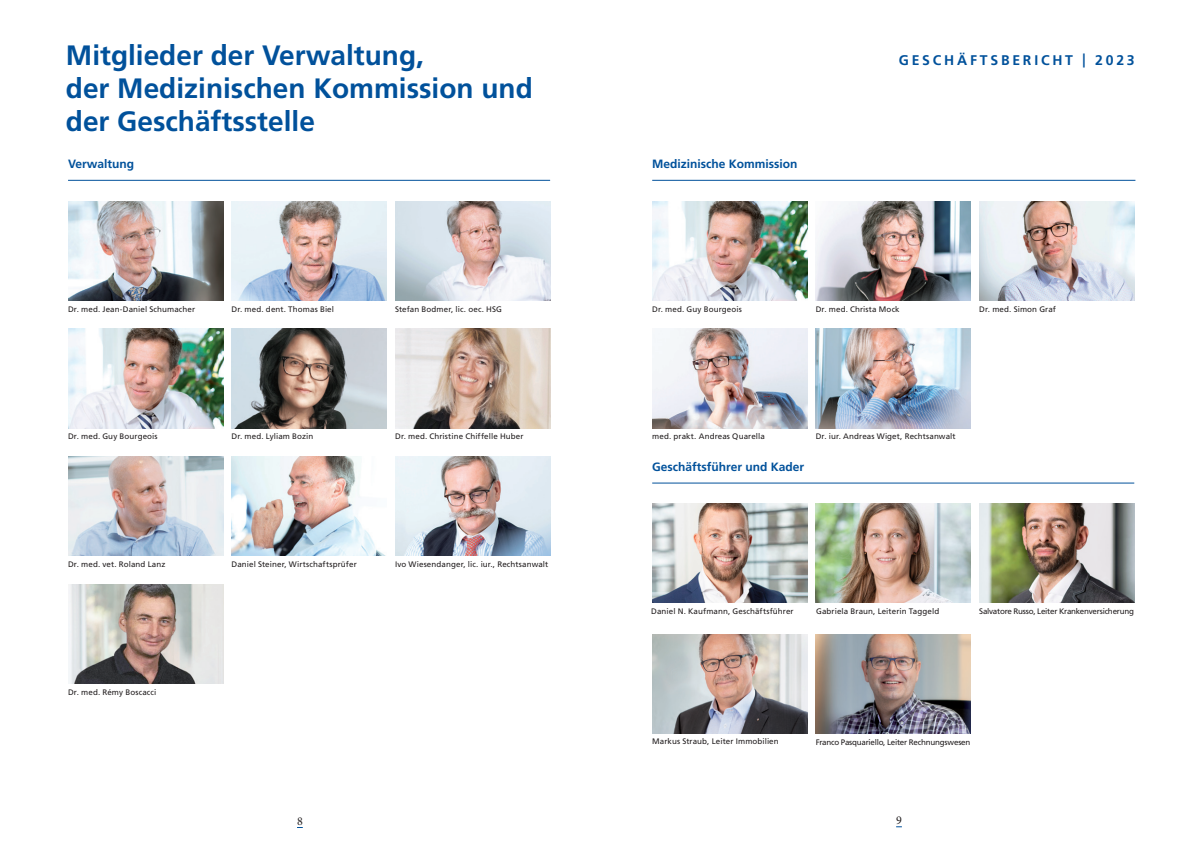
<style>
.page{position:relative;width:1191px;height:842px;background:#fff}
.page>*{position:absolute;margin:0;border:0;box-sizing:border-box;transform-origin:0 0}
.t1{font:700 28px/33px "Frutiger LT Com";color:#01519b}
.t2{font:700 14px "Frutiger LT Com";letter-spacing:.2em;color:#01519b}
.t3{font:700 12px "Frutiger LT Com";color:#01519b}
.t4{font:12px "Minion Pro";color:#231f20}
.t5{font:8px "Frutiger LT Std";letter-spacing:.01em;color:#231f20}
.t6{font:8px "Frutiger LT Std";letter-spacing:-.03em;color:#231f20}
</style>
<div class="page">
<img style="left:395px;top:201px;width:155px;height:99px">
<img style="left:231px;top:201px;width:155px;height:99px">
<img style="left:68px;top:201px;width:155px;height:99px">
<img style="left:395px;top:329px;width:155px;height:99px">
<img style="left:231px;top:456px;width:155px;height:100px">
<img style="left:395px;top:456px;width:155px;height:100px">
<img style="left:68px;top:584px;width:155px;height:99px">
<img style="left:68px;top:329px;width:155px;height:99px">
<img style="left:231px;top:329px;width:155px;height:99px">
<img style="left:68px;top:456px;width:155px;height:100px">
<img style="left:815px;top:201px;width:155px;height:99px">
<img style="left:979px;top:201px;width:155px;height:99px">
<img style="left:652px;top:329px;width:155px;height:99px">
<img style="left:815px;top:329px;width:155px;height:99px">
<img style="left:652px;top:503px;width:155px;height:99px">
<img style="left:652px;top:634px;width:155px;height:99px">
<img style="left:815px;top:503px;width:155px;height:99px">
<img style="left:979px;top:503px;width:155px;height:99px">
<img style="left:815px;top:634px;width:155px;height:99px">
<img style="left:652px;top:201px;width:155px;height:99px">
<hr style="left:68px;top:180px;width:482px;height:1px;background:#01519b">
<hr style="left:652px;top:180px;width:483px;height:1px;background:#01519b">
<hr style="left:652px;top:483px;width:482px;height:1px;background:#01519b">
<h1 class="t1" style="left:66px;top:39px;width:468px">Mitglieder der Verwaltung,<br>der Medizinischen Kommission und der Geschäftsstelle</h1>
<h3 class="t3" style="left:68px;top:157px;width:68px">Verwaltung</h3>
<p class="t5" style="left:68px;top:304px;width:129px">Dr. med. Jean-Daniel Schumacher</p>
<p class="t5" style="left:231px;top:304px;width:104px">Dr. med. dent. Thomas Biel</p>
<p class="t5" style="left:395px;top:304px;width:108px">Stefan Bodmer, lic. oec. HSG</p>
<p class="t5" style="left:68px;top:432px;width:91px">Dr. med. Guy Bourgeois</p>
<p class="t5" style="left:68px;top:559px;width:99px">Dr. med. vet. Roland Lanz</p>
<p class="t5" style="left:68px;top:687px;width:90px">Dr. med. Rémy Boscacci</p>
<p class="t5" style="left:231px;top:431px;width:83px">Dr. med. Lyliam Bozin</p>
<p class="t5" style="left:395px;top:432px;width:130px">Dr. med. Christine Chiffelle Huber</p>
<p class="t5" style="left:231px;top:559px;width:127px">Daniel Steiner, Wirtschaftsprüfer</p>
<p class="t5" style="left:395px;top:559px;width:155px">Ivo Wiesendanger, lic. iur., Rechtsanwalt</p>
<h3 class="t3" style="left:652px;top:157px;width:147px">Medizinische Kommission</h3>
<h2 class="t2" style="left:898px;top:52px;width:237px">GESCHÄFTSBERICHT | 2023</h2>
<p class="t5" style="left:652px;top:304px;width:91px">Dr. med. Guy Bourgeois</p>
<p class="t5" style="left:815px;top:304px;width:86px">Dr. med. Christa Mock</p>
<p class="t5" style="left:979px;top:304px;width:78px">Dr. med. Simon Graf</p>
<p class="t5" style="left:652px;top:432px;width:114px">med. prakt. Andreas Quarella</p>
<h3 class="t3" style="left:652px;top:460px;width:153px">Geschäftsführer und Kader</h3>
<p class="t5" style="left:815px;top:432px;width:141px">Dr. iur. Andreas Wiget, Rechtsanwalt</p>
<p class="t5" style="left:651px;top:606px;width:144px">Daniel N. Kaufmann, Geschäftsführer</p>
<p class="t5" style="left:816px;top:606px;width:125px">Gabriela Braun, Leiterin Taggeld</p>
<p class="t6" style="left:979px;top:606px;width:156px">Salvatore Russo, Leiter Krankenversicherung</p>
<p class="t5" style="left:652px;top:737px;width:128px">Markus Straub, Leiter Immobilien</p>
<p class="t6" style="left:815px;top:737px;width:156px">Franco Pasquariello, Leiter Rechnungswesen</p>
<h3 class="t4" style="left:297px;top:813px;width:7px">8</h3>
<h3 class="t4" style="left:896px;top:812px;width:7px">9</h3>
</div>
